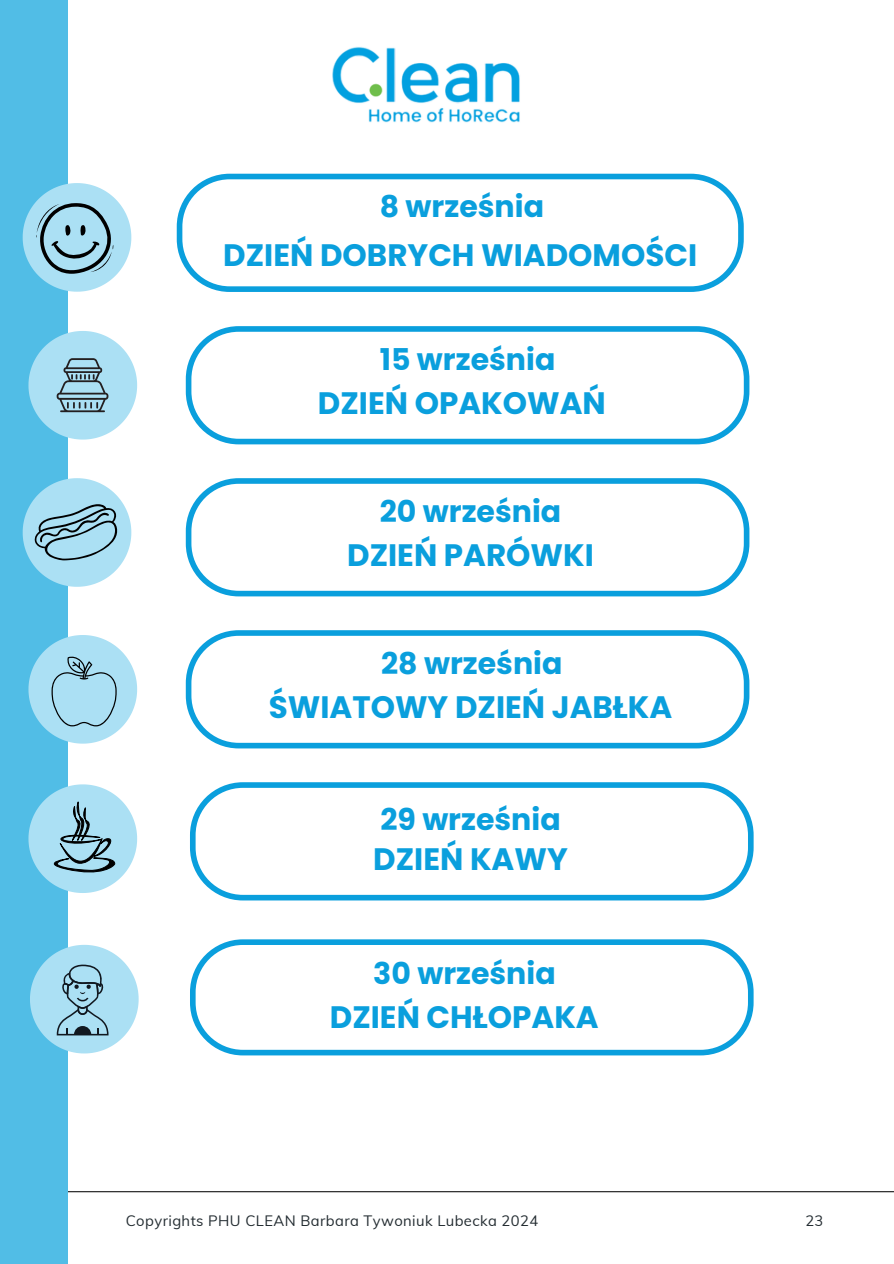
<style>
.page{position:relative;width:894px;height:1264px;background:#fff}
.page>*{position:absolute;margin:0;border:0;box-sizing:border-box;transform-origin:0 0}
.t1{font:700 30.9px "Poppins";color:#0a9fdd}
.t2{font:700 30px "Poppins";color:#0a9fdd}
.t3{font:14.7px "Muli";letter-spacing:.03em;color:#232c31}
</style>
<div class="page">
<hr style="left:0;top:1191px;width:893px;height:1px;background:#171717">
<div style="left:0;top:0;width:68px;height:1263px;background:#51bde6"></div>
<svg style="left:177px;top:174px;width:566px;height:118px"></svg>
<svg style="left:186px;top:326px;width:563px;height:118px"></svg>
<svg style="left:186px;top:478px;width:563px;height:118px"></svg>
<svg style="left:186px;top:630px;width:563px;height:118px"></svg>
<svg style="left:190px;top:939px;width:563px;height:116px"></svg>
<img style="left:332px;top:47px;width:188px;height:76px">
<svg style="left:23px;top:183px;width:108px;height:109px"></svg>
<svg style="left:23px;top:478px;width:108px;height:109px"></svg>
<svg style="left:28px;top:331px;width:109px;height:108px"></svg>
<svg style="left:190px;top:782px;width:563px;height:118px"></svg>
<svg style="left:28px;top:635px;width:109px;height:108px"></svg>
<svg style="left:28px;top:784px;width:109px;height:109px"></svg>
<svg style="left:30px;top:944px;width:109px;height:109px"></svg>
<h1 class="t2" style="left:379px;top:185px;width:166px">8 września</h1>
<p class="t1" style="left:223px;top:233px;width:475px">DZIEŃ DOBRYCH WIADOMOŚCI</p>
<p class="t2" style="left:379px;top:338px;width:177px">15 września</p>
<p class="t1" style="left:318px;top:381px;width:289px">DZIEŃ OPAKOWAŃ</p>
<h2 class="t2" style="left:379px;top:491px;width:183px">20 września</h2>
<p class="t1" style="left:347px;top:533px;width:248px">DZIEŃ PARÓWKI</p>
<h1 class="t2" style="left:381px;top:643px;width:183px">28 września</h1>
<p class="t1" style="left:269px;top:685px;width:405px">ŚWIATOWY DZIEŃ JABŁKA</p>
<h1 class="t2" style="left:380px;top:799px;width:182px">29 września</h1>
<h2 class="t1" style="left:373px;top:837px;width:196px">DZIEŃ KAWY</h2>
<p class="t2" style="left:373px;top:952px;width:184px">30 września</p>
<h2 class="t1" style="left:330px;top:995px;width:270px">DZIEŃ CHŁOPAKA</h2>
<h2 class="t3" style="left:126px;top:1210px;width:414px">Copyrights PHU CLEAN Barbara Tywoniuk Lubecka 2024</h2>
<p class="t3" style="left:805px;top:1210px;width:19px">23</p>
</div>
